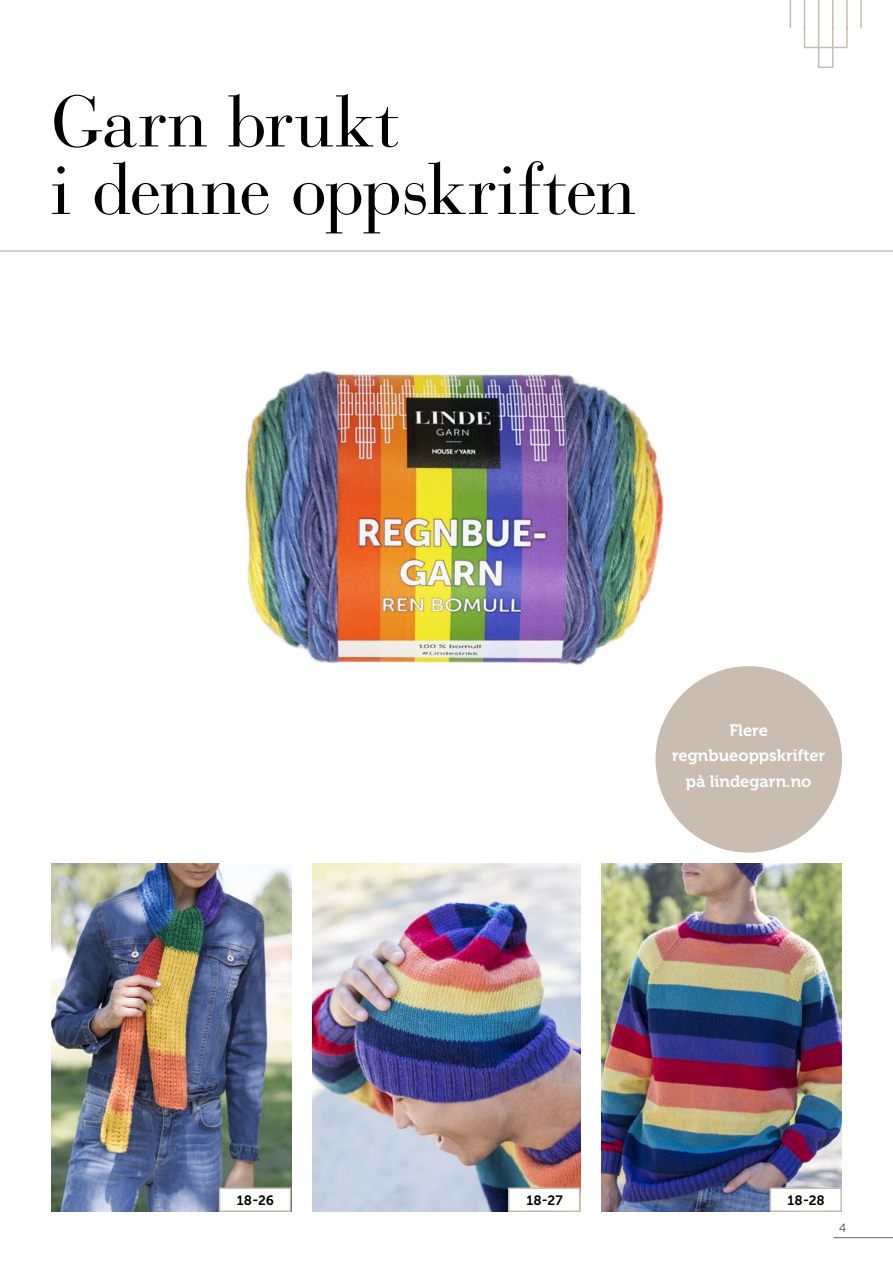
<style>
.page{position:relative;width:893px;height:1263px;background:#fff}
.page>*{position:absolute;margin:0;border:0;box-sizing:border-box;transform-origin:0 0}
.t1{font:72px "Bauer Bodoni Std";letter-spacing:-.015em;color:#000}
.t2{font:72px "Bauer Bodoni Std";letter-spacing:.015em;color:#000}
.t3{font:16.5px "Museo 700";color:#fff}
.INNHOLD-_Opps{font:13.5px "Museo Sans 700";letter-spacing:.005em;color:#000}
.t4{font:12px "Museo Sans 100";color:#000}
</style>
<div class="page">
<hr style="left:833px;top:1237px;width:60px;height:1px;background:#636363">
<hr style="left:0;top:250px;width:893px;height:2px;background:#c8bdb0">
<svg style="left:789px;top:0;width:73px;height:68px"></svg>
<img style="left:51px;top:863px;width:240px;height:349px">
<img style="left:312px;top:863px;width:268px;height:349px">
<img style="left:602px;top:863px;width:240px;height:349px">
<img style="left:245px;top:371px;width:419px;height:294px">
<div style="left:655px;top:666px;width:187px;height:187px;background:#c8bdb0;border-radius:50%"></div>
<div style="left:219px;top:1187px;width:72px;height:25px;background:#fff;border:2px solid #c8bdb0"></div>
<div style="left:508px;top:1187px;width:72px;height:25px;background:#fff;border:2px solid #c8bdb0"></div>
<div style="left:770px;top:1187px;width:72px;height:25px;background:#fff;border:2px solid #c8bdb0"></div>
<p class="t2" style="left:51px;top:79px;width:349px">Garn brukt</p>
<p class="t1" style="left:51px;top:146px;width:586px">i denne oppskriften</p>
<p class="t3" style="left:730px;top:721px;width:40px">Flere</p>
<p class="t3" style="left:672px;top:746px;width:155px">regnbueoppskrifter</p>
<p class="t3" style="left:686px;top:772px;width:127px">på lindegarn.no</p>
<p class="INNHOLD-_Opps" style="left:237px;top:1192px;width:39px">18-26</p>
<p class="INNHOLD-_Opps" style="left:526px;top:1192px;width:38px">18-27</p>
<p class="INNHOLD-_Opps" style="left:787px;top:1192px;width:39px">18-28</p>
<p class="t4" style="left:839px;top:1221px;width:9px">4</p>
</div>
